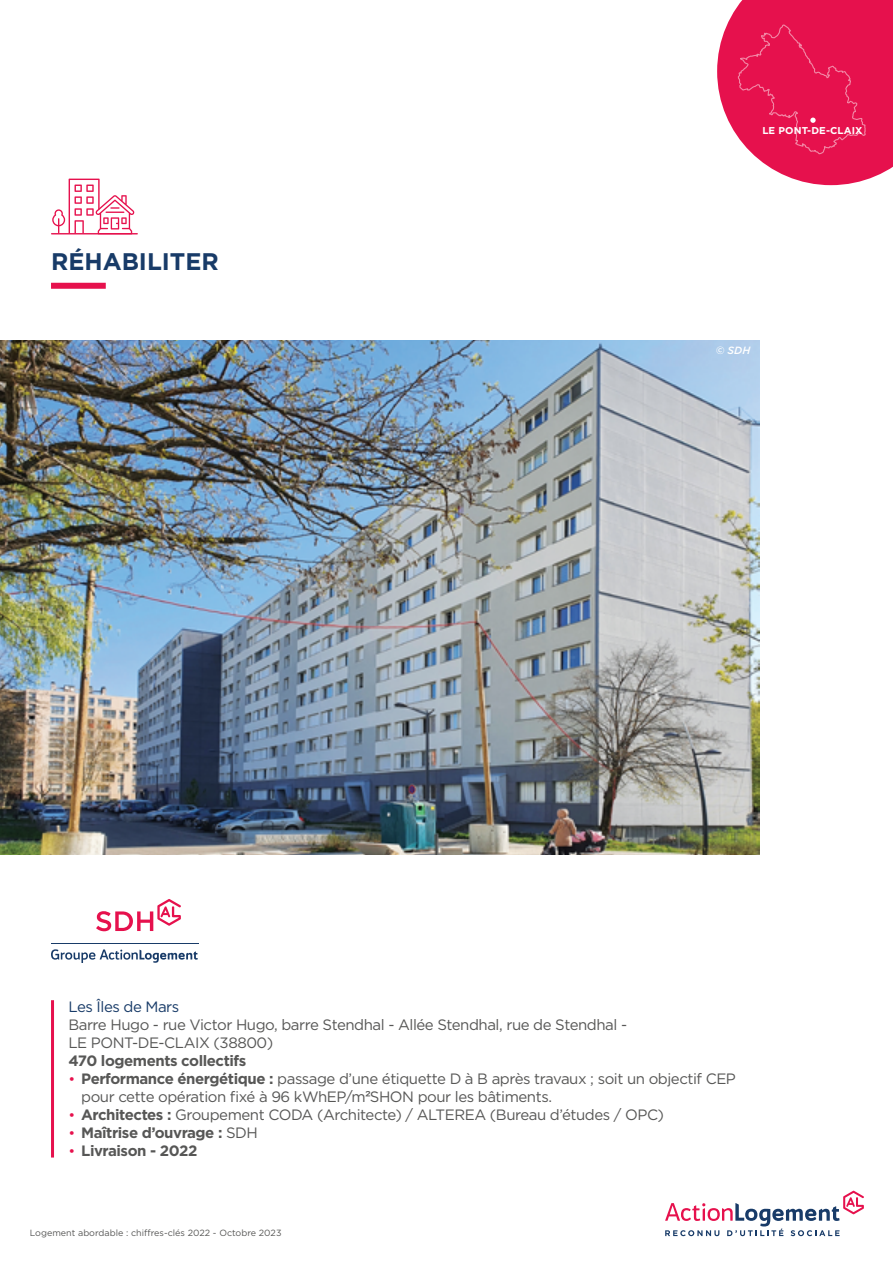
<style>
.page{position:relative;width:893px;height:1263px;background:#fff}
.page>*{position:absolute;margin:0;border:0;box-sizing:border-box;transform-origin:0 0}
.t1{font:700 24px "Gotham";color:#183b68}
.t2{font:15px/18px "Gotham";letter-spacing:-.03em;color:#575756}
.t3{font:700 15px "Gotham";letter-spacing:-.03em;color:#575756}
.t4{font:15px "Gotham";letter-spacing:-.03em;color:#183b68}
.t5{font:italic 500 10.5px "Gotham";color:#fff}
.t6{font:700 9.9px "Gotham";letter-spacing:.01em;color:#fff}
.t7{font:9px "Gotham";color:#575756}
.s1{font-size:14.25px;color:#e6114d}
.s2{font-weight:700}
.s3{font-family:"Arial"}
.s4{font-weight:400;font-size:14.25px;color:#e6114d}
.s5{font-weight:400}
</style>
<div class="page">
<svg style="left:665px;top:1191px;width:199px;height:45px"></svg>
<div style="left:51px;top:283px;width:55px;height:6px;background:#e6114d"></div>
<hr style="left:51px;top:233px;width:87px;height:1px;background:#e6114d">
<svg style="left:52px;top:179px;width:82px;height:55px"></svg>
<svg style="left:717px;top:0;width:176px;height:185px"></svg>
<img style="left:0;top:340px;width:759px;height:515px">
<div style="left:51px;top:983px;width:714px;height:214px;background:#fff"></div>
<hr style="left:51px;top:1000px;width:3px;height:157px;background:#e6114d">
<svg style="left:51px;top:949px;width:147px;height:14px"></svg>
<hr style="left:51px;top:943px;width:147px;height:1px;background:#183b68">
<svg style="left:96px;top:899px;width:85px;height:32px"></svg>
<h1 class="t1" style="left:51px;top:245px;width:169px">RÉHABILITER</h1>
<p class="t6" style="left:762px;top:124px;width:102px">LE PONT-DE-CLAIX</p>
<p class="t5" style="left:716px;top:345px;width:36px">© SDH</p>
<p class="t4" style="left:68px;top:997px;width:112px">Les Îles de Mars</p>
<p class="t2" style="left:68px;top:1015px;width:560px">Barre Hugo - rue Victor Hugo, barre Stendhal - Allée Stendhal, rue de Stendhal -<br>LE PONT-DE-CLAIX (38800)</p>
<p class="t3" style="left:68px;top:1051px;width:179px">470 logements collectifs</p>
<p class="t2" style="left:81px;top:1069px;width:656px;text-indent:-13px"><span class="s1">•</span> <span class="s2">Performance énergétique :</span> passage d’une étiquette D à B après travaux ; soit un objectif CEP pour cette opération fixé à 96 kWhEP/m<span class="s3">²</span>SHON pour les bâtiments.</p>
<p class="t2" style="left:68px;top:1105px;width:597px"><span class="s1">•</span> <span class="s2">Architectes :</span> Groupement CODA (Architecte) / ALTEREA (Bureau d’études / OPC)</p>
<p class="t3" style="left:68px;top:1123px;width:191px"><span class="s4">•</span> Maîtrise d’ouvrage : <span class="s5">SDH</span></p>
<p class="t3" style="left:68px;top:1141px;width:130px"><span class="s4">•</span> Livraison - 2022</p>
<p class="t7" style="left:30px;top:1227px;width:253px">Logement abordable : chiffres-clés 2022 - Octobre 2023</p>
</div>
